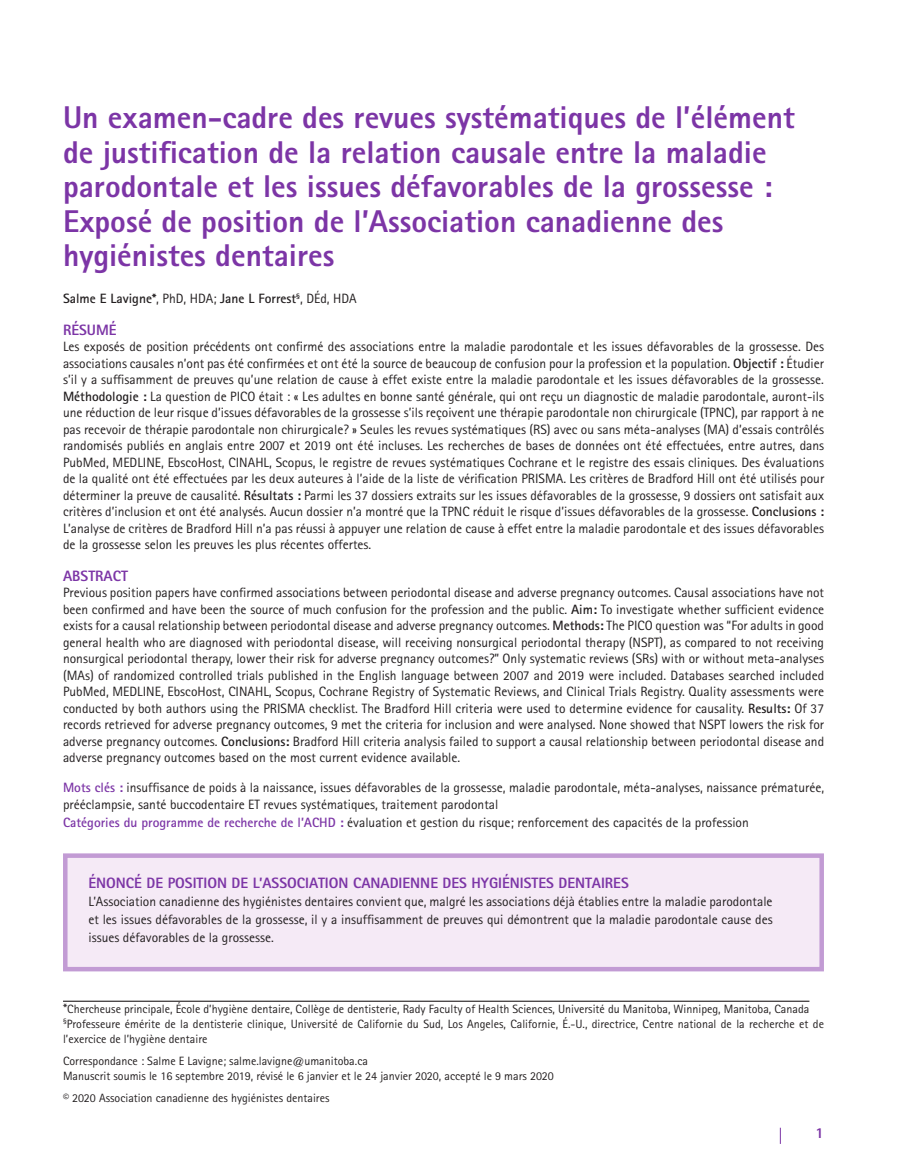
<style>
.page{position:relative;width:905px;height:1175px;background:#fff}
.page>*{position:absolute;margin:0;border:0;box-sizing:border-box;transform-origin:0 0}
.Article_Title{font:800 31.5px/34.5px "Rotis Sans Serif Std";color:#7c35a6}
.subheading_1{font:800 15px "Rotis Sans Serif Std";color:#7c35a6}
.Table_header_cell{font:800 15px "Rotis Sans Serif Std";color:#7c35a6}
.Abstract{font:13.5px/16.5px "Rotis Sans Serif Std";color:#231f20;text-align:justify}
.Keywords{font:13.5px "Rotis Sans Serif Std";color:#231f20}
.Authors{font:700 13.5px "Rotis Sans Serif Std";color:#231f20}
.Footnotes{font:12px/15px "Rotis Sans Serif Std";color:#231f20}
.s1{font-weight:400}
.s2{font-weight:700}
.s3{font-weight:700;color:#7c35a6}
.s4{font-size:13.5px}
</style>
<div class="page">
<hr style="left:63px;top:1000px;width:746px;height:1px;background:#231f20">
<div style="left:63px;top:853px;width:761px;height:118px;background:#f5eaf6;border:4px solid #c29bd4"></div>
<svg style="left:780px;top:1127px;width:1px;height:16px"></svg>
<p class="Article_Title" style="left:63px;top:100px;width:733px">Un examen-cadre des revues systématiques de l’élément de justification de la relation causale entre la maladie parodontale et les issues défavorables de la grossesse :<br>Exposé de position de l’Association canadienne des hygiénistes dentaires</p>
<p class="Authors" style="left:63px;top:290px;width:295px">Salme E Lavigne*<span class="s1">, PhD, HDA;</span> Jane L Forrest<sup>§</sup><span class="s1">, DÉd, HDA</span></p>
<p class="subheading_1" style="left:63px;top:320px;width:55px">RÉSUMÉ</p>
<p class="Abstract" style="left:63px;top:338px;width:762px">Les exposés de position précédents ont confirmé des associations entre la maladie parodontale et les issues défavorables de la grossesse. Des associations causales n’ont pas été confirmées et ont été la source de beaucoup de confusion pour la profession et la population. <span class="s2">Objectif :</span> Étudier s’il y a suffisamment de preuves qu’une relation de cause à effet existe entre la maladie parodontale et les issues défavorables de la grossesse.<br><span class="s2">Méthodologie :</span> La question de PICO était : « Les adultes en bonne santé générale, qui ont reçu un diagnostic de maladie parodontale, auront-ils une réduction de leur risque d’issues défavorables de la grossesse s’ils reçoivent une thérapie parodontale non chirurgicale (TPNC), par rapport à ne pas recevoir de thérapie parodontale non chirurgicale? » Seules les revues systématiques (RS) avec ou sans méta-analyses (MA) d’essais contrôlés randomisés publiés en anglais entre 2007 et 2019 ont été incluses. Les recherches de bases de données ont été effectuées, entre autres, dans PubMed, MEDLINE, EbscoHost, CINAHL, Scopus, le registre de revues systématiques Cochrane et le registre des essais cliniques. Des évaluations de la qualité ont été effectuées par les deux auteures à l’aide de la liste de vérification PRISMA. Les critères de Bradford Hill ont été utilisés pour déterminer la preuve de causalité. <span class="s2">Résultats :</span> Parmi les 37 dossiers extraits sur les issues défavorables de la grossesse, 9 dossiers ont satisfait aux critères d’inclusion et ont été analysés. Aucun dossier n’a montré que la TPNC réduit le risque d’issues défavorables de la grossesse. <span class="s2">Conclusions :<br></span>L’analyse de critères de Bradford Hill n’a pas réussi à appuyer une relation de cause à effet entre la maladie parodontale et des issues défavorables de la grossesse selon les preuves les plus récentes offertes.</p>
<p class="subheading_1" style="left:63px;top:566px;width:67px">ABSTRACT</p>
<p class="Abstract" style="left:63px;top:584px;width:762px">Previous position papers have confirmed associations between periodontal disease and adverse pregnancy outcomes. Causal associations have not been confirmed and have been the source of much confusion for the profession and the public. <span class="s2">Aim:</span> To investigate whether sufficient evidence exists for a causal relationship between periodontal disease and adverse pregnancy outcomes. <span class="s2">Methods:</span> The PICO question was “For adults in good general health who are diagnosed with periodontal disease, will receiving nonsurgical periodontal therapy (NSPT), as compared to not receiving nonsurgical periodontal therapy, lower their risk for adverse pregnancy outcomes?” Only systematic reviews (SRs) with or without meta-analyses (MAs) of randomized controlled trials published in the English language between 2007 and 2019 were included. Databases searched included PubMed, MEDLINE, EbscoHost, CINAHL, Scopus, Cochrane Registry of Systematic Reviews, and Clinical Trials Registry. Quality assessments were conducted by both authors using the PRISMA checklist. The Bradford Hill criteria were used to determine evidence for causality. <span class="s2">Results:</span> Of 37 records retrieved for adverse pregnancy outcomes, 9 met the criteria for inclusion and were analysed. None showed that NSPT lowers the risk for adverse pregnancy outcomes. <span class="s2">Conclusions:</span> Bradford Hill criteria analysis failed to support a causal relationship between periodontal disease and adverse pregnancy outcomes based on the most current evidence available.</p>
<p class="Abstract" style="left:63px;top:779px;width:762px"><span class="s3">Mots clés :</span> insuffisance de poids à la naissance, issues défavorables de la grossesse, maladie parodontale, méta-analyses, naissance prématurée, prééclampsie, santé buccodentaire ET revues systématiques, traitement parodontal</p>
<p class="Keywords" style="left:63px;top:814px;width:687px"><span class="s3">Catégories du programme de recherche de l’ACHD :</span> évaluation et gestion du risque; renforcement des capacités de la profession</p>
<p class="subheading_1" style="left:88px;top:873px;width:542px">ÉNONCÉ DE POSITION DE L’ASSOCIATION CANADIENNE DES HYGIÉNISTES DENTAIRES</p>
<p class="Abstract" style="left:88px;top:892px;width:685px;line-height:18px">L’Association canadienne des hygiénistes dentaires convient que, malgré les associations déjà établies entre la maladie parodontale et les issues défavorables de la grossesse, il y a insuffisamment de preuves qui démontrent que la maladie parodontale cause des issues défavorables de la grossesse.</p>
<p class="Footnotes" style="left:63px;top:1001px;width:748px"><span class="s4">*</span>Chercheuse principale, École d’hygiène dentaire, Collège de dentisterie, Rady Faculty of Health Sciences, Université du Manitoba, Winnipeg, Manitoba, Canada</p>
<p class="Footnotes" style="left:63px;top:1016px;width:762px"><sup>§</sup>Professeure émérite de la dentisterie clinique, Université de Californie du Sud, Los Angeles, Californie, É.-U., directrice, Centre national de la recherche et de l’exercice de l’hygiène dentaire</p>
<p class="Footnotes" style="left:63px;top:1053px;width:492px">Correspondance : Salme E Lavigne; salme.lavigne@umanitoba.ca<br>Manuscrit soumis le 16 septembre 2019, révisé le 6 janvier et le 24 janvier 2020, accepté le 9 mars 2020</p>
<p class="Footnotes" style="left:63px;top:1090px;width:268px">© 2020 Association canadienne des hygiénistes dentaires</p>
<p class="Table_header_cell" style="left:815px;top:1123px;width:10px">1</p>
</div>
